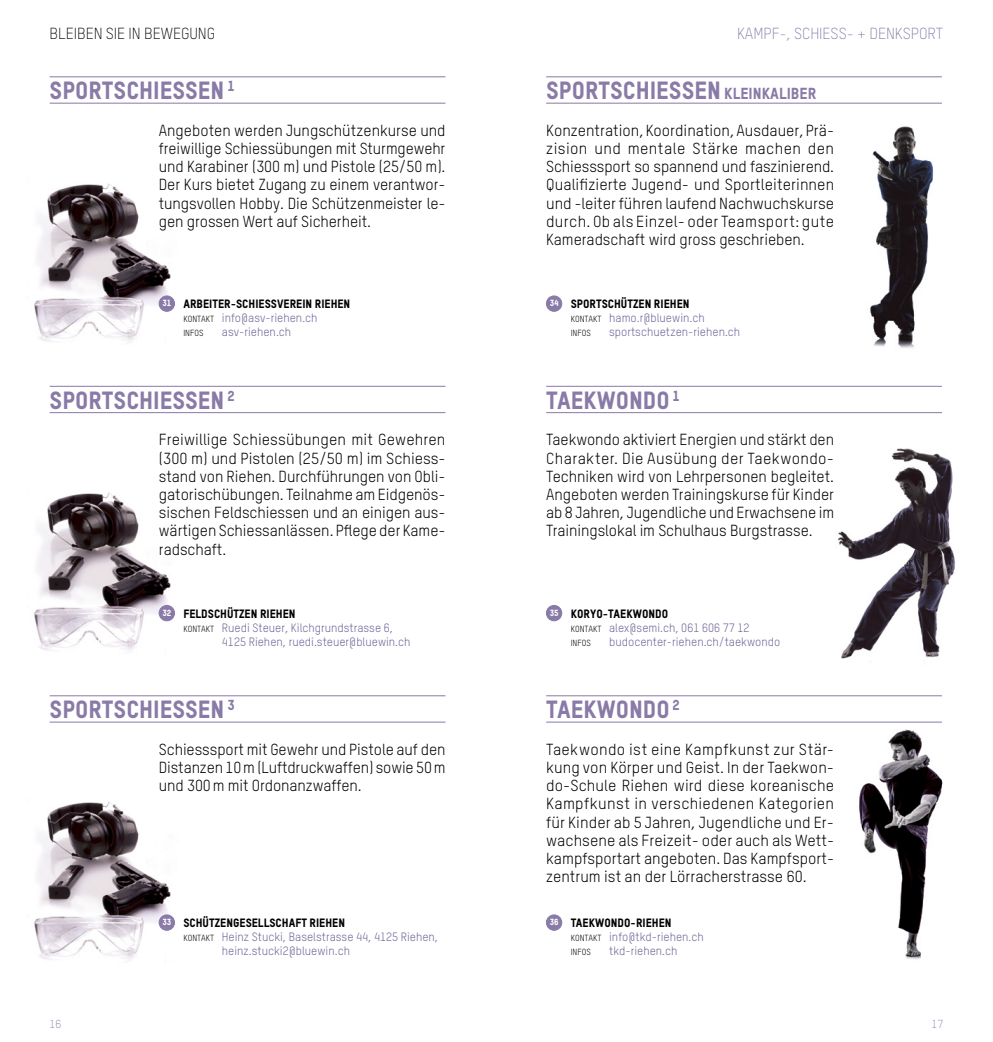
<style>
.page{position:relative;width:993px;height:1042px;background:#fff}
.page>*{position:absolute;margin:0;border:0;box-sizing:border-box;transform-origin:0 0}
.titel{font:24.5px "TSTAR Headline";color:#897aa7}
.lauftext{font:15.75px/18.2px "TSTAR";letter-spacing:-.005em;color:#000;text-align:justify}
.t1{font:300 15.75px "TSTAR";letter-spacing:-.005em;color:#897aa7}
.t2{font:300 15.75px "TSTAR";letter-spacing:-.005em;color:#000}
.adresse{font:11.9px/14px "TSTAR";color:#716396}
.adresse-2{font:11.9px "TSTAR Headline";color:#000}
.t3{font:300 11.38px "TSTAR";color:#897aa7}
.adresse-3{font:8.75px "TSTAR";color:#000}
.adresse-4{font:8.75px "TSTAR Headline";letter-spacing:-.005em;color:#fff}
.s1{font-size:8.75px;color:#000}
.s2{font-size:15.75px}
</style>
<div class="page">
<img style="left:870px;top:126px;width:64px;height:222px">
<img style="left:34px;top:183px;width:141px;height:160px">
<img style="left:34px;top:492px;width:141px;height:160px">
<img style="left:34px;top:801px;width:141px;height:160px">
<img style="left:838px;top:448px;width:118px;height:211px">
<img style="left:859px;top:729px;width:84px;height:231px">
<div style="left:159px;top:915px;width:15px;height:15px;background:#897aa7;border-radius:50%"></div>
<div style="left:159px;top:914px;width:16px;height:16px;border:1px solid #897aa7;border-radius:50%"></div>
<div style="left:546px;top:915px;width:15px;height:15px;background:#897aa7;border-radius:50%"></div>
<div style="left:546px;top:914px;width:16px;height:16px;border:1px solid #897aa7;border-radius:50%"></div>
<div style="left:159px;top:605px;width:15px;height:16px;background:#897aa7;border-radius:50%"></div>
<div style="left:159px;top:605px;width:16px;height:16px;border:1px solid #897aa7;border-radius:50%"></div>
<div style="left:159px;top:296px;width:15px;height:15px;background:#897aa7;border-radius:50%"></div>
<div style="left:159px;top:296px;width:16px;height:16px;border:1px solid #897aa7;border-radius:50%"></div>
<div style="left:546px;top:605px;width:15px;height:16px;background:#897aa7;border-radius:50%"></div>
<div style="left:546px;top:605px;width:16px;height:16px;border:1px solid #897aa7;border-radius:50%"></div>
<div style="left:546px;top:296px;width:15px;height:15px;background:#897aa7;border-radius:50%"></div>
<div style="left:546px;top:296px;width:16px;height:16px;border:1px solid #897aa7;border-radius:50%"></div>
<hr style="left:50px;top:77px;width:395px;height:1px;background:#897aa7">
<hr style="left:50px;top:103px;width:395px;height:1px;background:#897aa7">
<hr style="left:50px;top:386px;width:395px;height:1px;background:#897aa7">
<hr style="left:50px;top:412px;width:395px;height:1px;background:#897aa7">
<hr style="left:50px;top:695px;width:395px;height:1px;background:#897aa7">
<hr style="left:50px;top:722px;width:395px;height:1px;background:#897aa7">
<hr style="left:546px;top:77px;width:395px;height:1px;background:#897aa7">
<hr style="left:546px;top:103px;width:395px;height:1px;background:#897aa7">
<hr style="left:546px;top:386px;width:395px;height:1px;background:#897aa7">
<hr style="left:546px;top:412px;width:395px;height:1px;background:#897aa7">
<hr style="left:546px;top:695px;width:395px;height:1px;background:#897aa7">
<hr style="left:546px;top:722px;width:395px;height:1px;background:#897aa7">
<p class="t2" style="left:50px;top:24px;width:167px">BLEIBEN SIE IN BEWEGUNG</p>
<p class="titel" style="left:50px;top:75px;width:187px">SPORTSCHIESSEN <sup>1</sup></p>
<p class="lauftext" style="left:159px;top:121px;width:288px">Angeboten werden Jungschützenkurse und freiwillige Schiessübungen mit Sturmgewehr und Karabiner (300 m) und Pistole (25/50 m).<br>Der Kurs bietet Zugang zu einem verantwor&shy;tungsvollen Hobby. Die Schützenmeister le&shy;gen grossen Wert auf Sicherheit.</p>
<p class="adresse-4" style="left:162px;top:298px;width:10px">31</p>
<p class="adresse-2" style="left:183px;top:296px;width:168px">ARBEITER-SCHIESSVEREIN RIEHEN</p>
<p class="adresse" style="left:183px;top:311px;width:136px"><span class="s1">KONTAKT</span> info@asv-riehen.ch</p>
<p class="adresse-3" style="left:183px;top:328px;width:22px">INFOS</p>
<p class="adresse" style="left:222px;top:325px;width:71px">asv-riehen.ch</p>
<p class="titel" style="left:50px;top:385px;width:186px">SPORTSCHIESSEN <sup>2</sup></p>
<p class="lauftext" style="left:159px;top:430px;width:288px">Freiwillige Schiessübungen mit Gewehren (300 m) und Pistolen (25/50 m) im Schiess&shy;stand von Riehen. Durchführungen von Obli&shy;gatorischübungen. Teilnahme am Eidgenös&shy;sischen Feldschiessen und an einigen aus&shy;wärtigen Schiessanlässen. Pflege der Kame&shy;radschaft.</p>
<p class="adresse-4" style="left:162px;top:607px;width:10px">32</p>
<p class="adresse-2" style="left:183px;top:606px;width:114px">FELDSCHÜTZEN RIEHEN</p>
<p class="adresse" style="left:222px;top:620px;width:190px;text-indent:-38px"><span class="s1">KONTAKT</span> Ruedi Steuer, Kilchgrundstrasse 6,<br>4125 Riehen, ruedi.steuer@bluewin.ch</p>
<p class="titel" style="left:50px;top:694px;width:186px">SPORTSCHIESSEN <sup>3</sup></p>
<p class="lauftext" style="left:159px;top:740px;width:288px">Schiesssport mit Gewehr und Pistole auf den Distanzen 10m (Luftdruckwaffen) sowie 50m und 300m mit Ordonanzwaffen.</p>
<p class="t3" style="left:50px;top:1017px;width:13px">16</p>
<p class="adresse-4" style="left:162px;top:917px;width:10px">33</p>
<p class="adresse-2" style="left:183px;top:915px;width:163px">SCHÜTZENGESELLSCHAFT RIEHEN</p>
<p class="adresse" style="left:183px;top:929px;width:256px"><span class="s1">KONTAKT</span> Heinz Stucki, Baselstrasse 44, 4125 Riehen,</p>
<p class="adresse" style="left:222px;top:943px;width:130px">heinz.stucki2@bluewin.ch</p>
<p class="t1" style="left:736px;top:24px;width:208px">KAMPF-, SCHIESS- + DENKSPORT</p>
<p class="titel" style="left:546px;top:75px;width:271px">SPORTSCHIESSEN <span class="s2">KLEINKALIBER</span></p>
<p class="lauftext" style="left:546px;top:121px;width:289px">Konzentration, Koordination, Ausdauer, Prä&shy;zision und mentale Stärke machen den Schiesssport so spannend und faszinierend.<br>Qualifizierte Jugend- und Sportleiterinnen und -leiter führen laufend Nachwuchskurse durch. Ob als Einzel- oder Teamsport: gute Kameradschaft wird gross geschrieben.</p>
<p class="adresse-4" style="left:549px;top:298px;width:10px">34</p>
<p class="adresse-2" style="left:570px;top:296px;width:120px">SPORTSCHÜTZEN RIEHEN</p>
<p class="adresse" style="left:570px;top:311px;width:135px"><span class="s1">KONTAKT</span> hamo.r@bluewin.ch</p>
<p class="adresse-3" style="left:570px;top:328px;width:22px">INFOS</p>
<p class="adresse" style="left:609px;top:325px;width:132px">sportschuetzen-riehen.ch</p>
<p class="titel" style="left:546px;top:385px;width:135px">TAEKWONDO <sup>1</sup></p>
<p class="lauftext" style="left:546px;top:430px;width:289px">Taekwondo aktiviert Energien und stärkt den Charakter. Die Ausübung der Taekwondo-Techniken wird von Lehrpersonen begleitet.<br>Angeboten werden Trainingskurse für Kinder ab 8 Jahren, Jugendliche und Erwachsene im Trainingslokal im Schulhaus Burgstrasse.</p>
<p class="adresse-4" style="left:549px;top:607px;width:10px">35</p>
<p class="adresse-2" style="left:570px;top:606px;width:99px">KORYO-TAEKWONDO</p>
<p class="adresse" style="left:570px;top:620px;width:180px"><span class="s1">KONTAKT</span> alex@semi.ch, 061 606 77 12</p>
<p class="adresse-3" style="left:570px;top:637px;width:22px">INFOS</p>
<p class="adresse" style="left:609px;top:634px;width:172px">budocenter-riehen.ch/taekwondo</p>
<p class="titel" style="left:546px;top:694px;width:135px">TAEKWONDO <sup>2</sup></p>
<p class="lauftext" style="left:546px;top:740px;width:289px">Taekwondo ist eine Kampfkunst zur Stär&shy;kung von Körper und Geist. In der Taekwon&shy;do-Schule Riehen wird diese koreanische Kampfkunst in verschiedenen Kategorien für Kinder ab 5 Jahren, Jugendliche und Er&shy;wachsene als Freizeit- oder auch als Wett&shy;kampfsportart angeboten. Das Kampfsport&shy;zentrum ist an der Lörracherstrasse 60.</p>
<p class="adresse-4" style="left:549px;top:917px;width:10px">36</p>
<p class="adresse-2" style="left:570px;top:915px;width:102px">TAEKWONDO-RIEHEN</p>
<p class="adresse" style="left:570px;top:929px;width:135px"><span class="s1">KONTAKT</span> info@tkd-riehen.ch</p>
<p class="adresse-3" style="left:570px;top:946px;width:22px">INFOS</p>
<p class="adresse" style="left:609px;top:943px;width:70px">tkd-riehen.ch</p>
<p class="t3" style="left:931px;top:1017px;width:13px">17</p>
</div>
